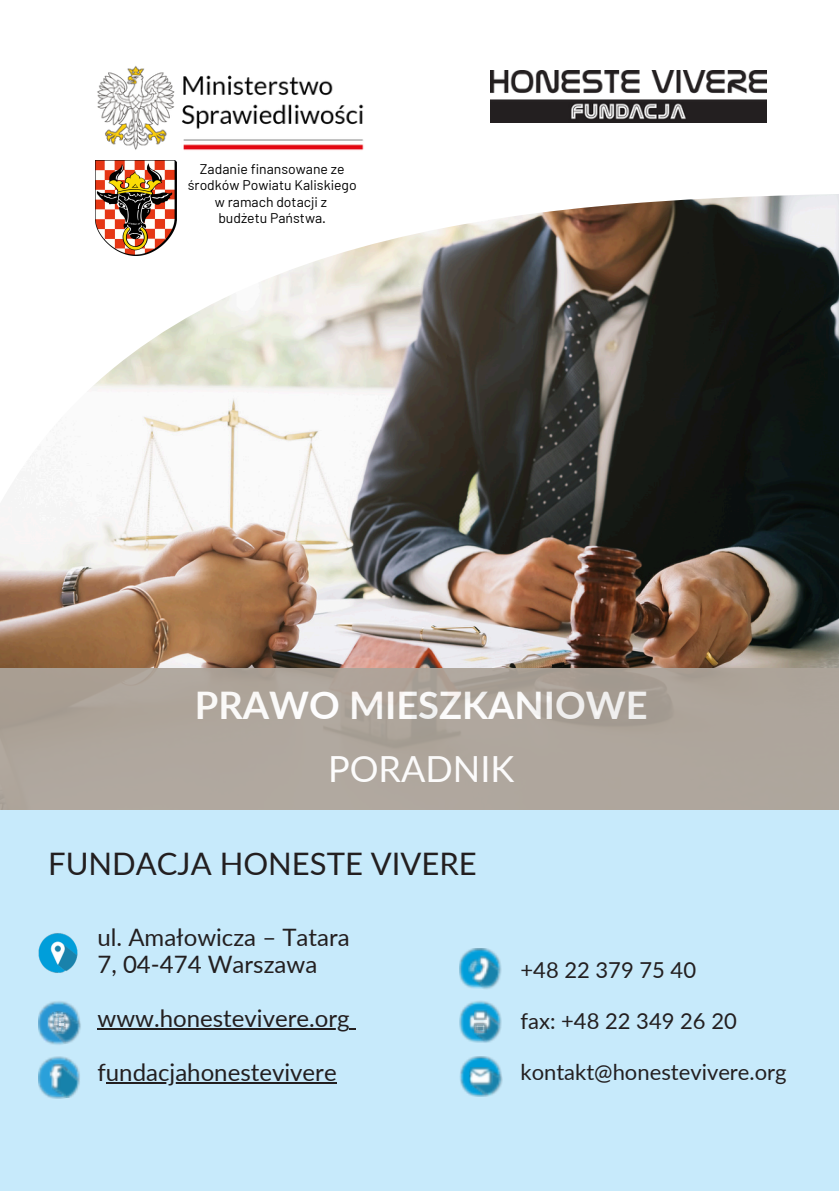
<style>
.page{position:relative;width:839px;height:1191px;background:#fff}
.page>*{position:absolute;margin:0;border:0;box-sizing:border-box;transform-origin:0 0}
.t1{font:700 38px "Lato";color:#fff}
.t2{font:36px "Lato";color:#fff}
.t3{font:31px "Lato";color:#231f20}
.t4{font:24px/27px "Lato";color:#231f20}
.t5{font:22px "Lato";color:#231f20}
.t6{font:14px/16.4px "Barlow";color:#000;text-align:center}
</style>
<div class="page">
<img style="left:0;top:194px;width:838px;height:475px">
<div style="left:0;top:669px;width:838px;height:195px;background:#ada49a"></div>
<div style="left:0;top:811px;width:838px;height:380px;background:#c7eafb"></div>
<img style="left:38px;top:933px;width:40px;height:40px">
<img style="left:39px;top:1001px;width:39px;height:44px">
<img style="left:50px;top:1012px;width:31px;height:31px">
<svg style="left:48px;top:1010px;width:23px;height:24px"></svg>
<img style="left:39px;top:1056px;width:36px;height:42px">
<img style="left:52px;top:1064px;width:28px;height:33px">
<img style="left:50px;top:1064px;width:14px;height:26px">
<svg style="left:56px;top:1070px;width:7px;height:8px"></svg>
<img style="left:459px;top:948px;width:40px;height:41px">
<img style="left:475px;top:958px;width:27px;height:31px">
<img style="left:473px;top:956px;width:18px;height:26px">
<svg style="left:469px;top:960px;width:11px;height:14px"></svg>
<img style="left:459px;top:1001px;width:39px;height:41px">
<img style="left:473px;top:1010px;width:28px;height:33px">
<img style="left:469px;top:1014px;width:22px;height:15px">
<svg style="left:475px;top:1010px;width:14px;height:23px"></svg>
<img style="left:459px;top:1056px;width:42px;height:40px">
<img style="left:471px;top:1070px;width:31px;height:27px">
<img style="left:469px;top:1070px;width:22px;height:15px">
<img style="left:471px;top:1068px;width:21px;height:9px">
<img style="left:95px;top:66px;width:269px;height:95px">
<img style="left:490px;top:70px;width:276px;height:53px">
<hr style="left:97px;top:1028px;width:253px;height:2px;background:#231f20">
<svg style="left:350px;top:1028px;width:6px;height:2px"></svg>
<hr style="left:106px;top:1082px;width:231px;height:2px;background:#231f20">
<img style="left:96px;top:161px;width:81px;height:94px">
<h2 class="t6" style="left:188px;top:160px;width:170px">Zadanie finansowane ze środków Powiatu Kaliskiego w ramach dotacji z</h2>
<p class="t6" style="left:218px;top:209px;width:109px">budżetu Państwa.</p>
<h1 class="t1" style="left:195px;top:682px;width:454px">PRAWO MIESZKANIOWE</h1>
<h2 class="t2" style="left:328px;top:746px;width:188px">PORADNIK</h2>
<h1 class="t3" style="left:48px;top:845px;width:430px">FUNDACJA HONESTE VIVERE</h1>
<p class="t4" style="left:97px;top:923px;width:254px">ul. Amałowicza – Tatara<br>7, 04-474 Warszawa</p>
<p class="t4" style="left:97px;top:1004px;width:254px">www.honestevivere.org</p>
<p class="t4" style="left:97px;top:1058px;width:241px">fundacjahonestevivere</p>
<p class="t5" style="left:520px;top:956px;width:177px">+48 22 379 75 40</p>
<p class="t5" style="left:520px;top:1007px;width:218px">fax: +48 22 349 26 20</p>
<p class="t5" style="left:520px;top:1058px;width:268px">kontakt@honestevivere.org</p>
</div>
